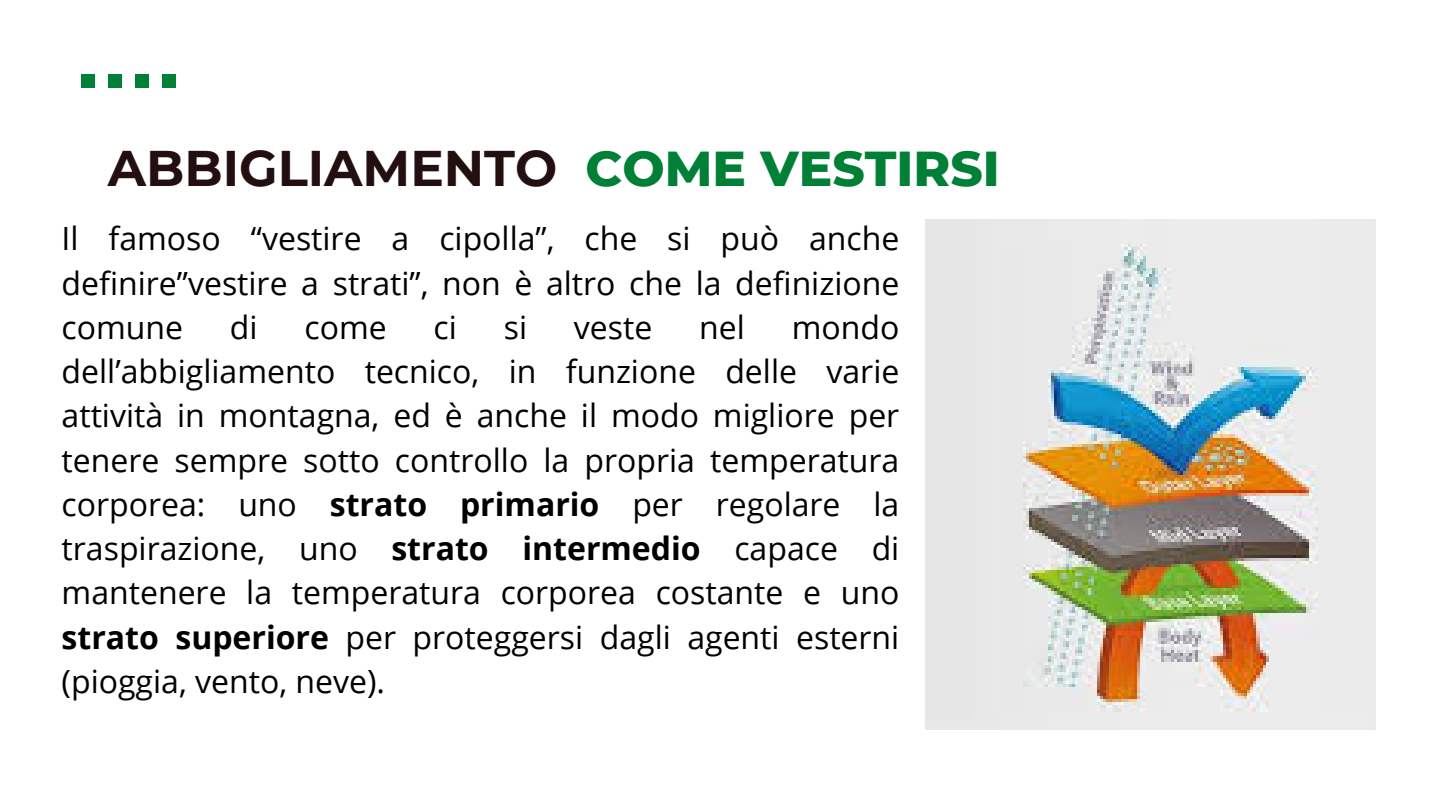
<style>
.page{position:relative;width:1440px;height:810px;background:#fff}
.page>*{position:absolute;margin:0;border:0;box-sizing:border-box;transform-origin:0 0}
.t1{font:700 50px "Montserrat";color:#230f0f}
.t2{font:800 50px "Montserrat";color:#008037}
.t3{font:32px/44.2px "Open Sans";color:#000;text-align:justify}
.s1{font-weight:700}
</style>
<div class="page">
<div style="left:81px;top:74px;width:14px;height:14px;background:#008037"></div>
<div style="left:108px;top:74px;width:14px;height:14px;background:#008037"></div>
<div style="left:135px;top:74px;width:14px;height:14px;background:#008037"></div>
<div style="left:162px;top:74px;width:14px;height:14px;background:#008037"></div>
<img style="left:925px;top:220px;width:450px;height:509px">
<h1 class="t1" style="left:108px;top:138px;width:451px">ABBIGLIAMENTO</h1>
<p class="t2" style="left:586px;top:138px;width:416px">COME VESTIRSI</p>
<p class="t3" style="left:62px;top:216px;width:839px">Il famoso “vestire a cipolla”, che si può anche definire”vestire a strati”, non è altro che la definizione comune</p>
<p class="t3" style="left:62px;top:304px;width:839px;text-indent:730px">mondo dell’abbigliamento tecnico, in funzione delle varie attività in montagna, ed è anche il modo migliore per tenere sempre sotto controllo la propria temperatura corporea: uno <span class="s1">strato primario</span> per regolare la traspirazione, uno <span class="s1">strato intermedio</span> capace di mantenere la temperatura corporea costante e uno <span class="s1">strato superiore</span> per proteggersi dagli agenti esterni (pioggia, vento, neve).</p>
<p class="t3" style="left:230px;top:304px;width:29px">di</p>
<p class="t3" style="left:305px;top:304px;width:84px">come</p>
<p class="t3" style="left:434px;top:304px;width:25px">ci</p>
<p class="t3" style="left:504px;top:304px;width:25px">si</p>
<p class="t3" style="left:574px;top:304px;width:80px">veste</p>
<p class="t3" style="left:699px;top:304px;width:47px">nel</p>
</div>
